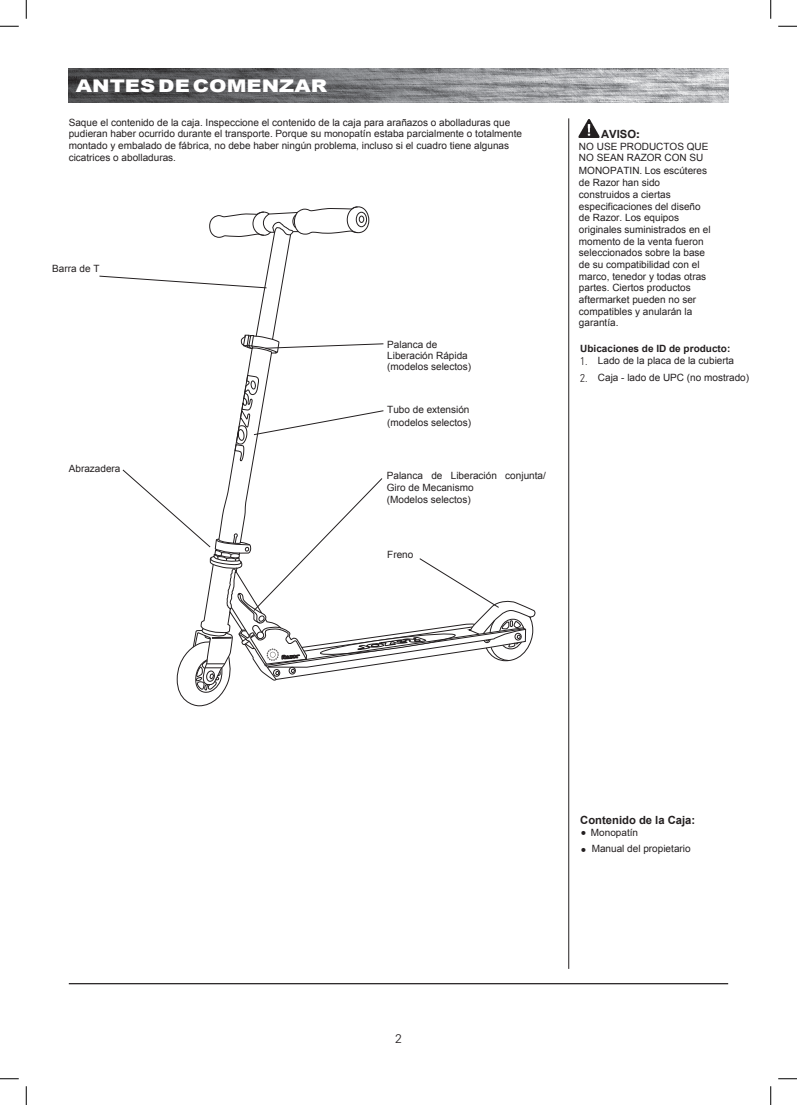
<style>
.page{position:relative;width:797px;height:1105px;background:#fff}
.page>*{position:absolute;margin:0;border:0;box-sizing:border-box;transform-origin:0 0}
.t1{font:900 17.5px "Arial";color:#fff;scale:1.2 1}
.t2{font:300 12.5px "Univers LT Std";color:#231f20}
.t3{font:700 11.25px "Arial";color:#231f20}
.t4{font:10px/11.8px "Arial";color:#231f20}
.t5{font:700 10px "Arial";color:#231f20}
.t6{font:10px "Arial";color:#231f20}
.s1{font-family:"Univers LT Std";font-weight:900}
.s2{font-style:inherit}
.s3{font-family:"Univers LT Std";font-weight:300;font-stretch:condensed;font-size:11.25px}
</style>
<div class="page">
<hr style="left:568px;top:118px;width:1px;height:851px;background:#231f20">
<svg style="left:179px;top:206px;width:357px;height:501px"></svg>
<div style="left:356px;top:212px;width:10px;height:15px;border:1px solid #231f20;border-radius:50%"></div>
<svg style="left:253px;top:212px;width:46px;height:23px"></svg>
<svg style="left:347px;top:207px;width:17px;height:26px"></svg>
<img style="left:69px;top:69px;width:659px;height:34px">
<hr style="left:69px;top:983px;width:659px;height:1px;background:#231f20">
<img style="left:579px;top:119px;width:20px;height:19px">
<svg style="left:99px;top:276px;width:168px;height:12px"></svg>
<svg style="left:243px;top:335px;width:140px;height:18px"></svg>
<svg style="left:235px;top:375px;width:148px;height:86px"></svg>
<svg style="left:123px;top:470px;width:406px;height:223px"></svg>
<svg style="left:0;top:25px;width:19px;height:2px"></svg>
<svg style="left:778px;top:25px;width:19px;height:2px"></svg>
<svg style="left:0;top:1078px;width:19px;height:1px"></svg>
<svg style="left:778px;top:1078px;width:19px;height:1px"></svg>
<svg style="left:25px;top:0;width:2px;height:19px"></svg>
<svg style="left:25px;top:1086px;width:2px;height:19px"></svg>
<svg style="left:770px;top:0;width:1px;height:19px"></svg>
<svg style="left:770px;top:1086px;width:1px;height:19px"></svg>
<h1 class="t1" style="left:76px;top:73px;width:211px">ANTES DE COMENZAR</h1>
<p class="t4" style="left:69px;top:116px;width:455px">Saque el contenido de la caja. Inspeccione el contenido de la caja para arañazos o abolladuras que pudieran haber ocurrido durante el transporte. Porque su monopatín estaba parcialmente o totalmente montado y embalado de fábrica, no debe haber ningún problema, incluso si el cuadro tiene algunas cicatrices o abolladuras.</p>
<p class="t3" style="left:601px;top:126px;width:40px">AVISO<span class="s1">:</span></p>
<p class="t4" style="left:579px;top:141px;width:131px">NO USE PRODUCTOS QUE<br>NO SEAN RAZOR CON SU</p>
<p class="t4" style="left:579px;top:165px;width:133px"><span class="s2">MONOPATIN</span>. Los escúteres de Razor han sido construidos a ciertas especificaciones del diseño de Razor. Los equipos originales suministrados en el momento de la venta fueron seleccionados sobre la base de su compatibilidad con el marco, tenedor y todas otras partes. Ciertos productos aftermarket pueden no ser compatibles y anularán la garantía.</p>
<p class="t5" style="left:580px;top:342px;width:152px">Ubicaciones de ID de producto:</p>
<p class="t4" style="left:580px;top:355px;width:155px"><span class="s3">1.</span> Lado de la placa de la cubierta</p>
<p class="t4" style="left:580px;top:371px;width:170px"><span class="s3">2.</span> Caja - lado de UPC (no mostrado)</p>
<p class="t4" style="left:52px;top:263px;width:49px">Barra de T</p>
<p class="t4" style="left:387px;top:339px;width:85px;line-height:11px">Palanca de<br>Liberación Rápida (modelos selectos)</p>
<p class="t4" style="left:387px;top:403px;width:85px;line-height:13.1px">Tubo de extensión (modelos selectos)</p>
<p class="t4" style="left:69px;top:462px;width:53px">Abrazadera</p>
<p class="t4" style="left:387px;top:470px;width:160px">Palanca de Liberación conjunta/<br>Giro de Mecanismo<br>(Modelos selectos)</p>
<p class="t4" style="left:387px;top:548px;width:28px">Freno</p>
<p class="t2" style="left:395px;top:1031px;width:8px">2</p>
<p class="t3" style="left:580px;top:812px;width:117px">Contenido de la Caja:</p>
<p class="t6" style="left:580px;top:825px;width:59px"><span class="s3">•</span> Monopatín</p>
<p class="t4" style="left:580px;top:842px;width:112px"><span class="s3">•</span> Manual del propietario</p>
</div>
